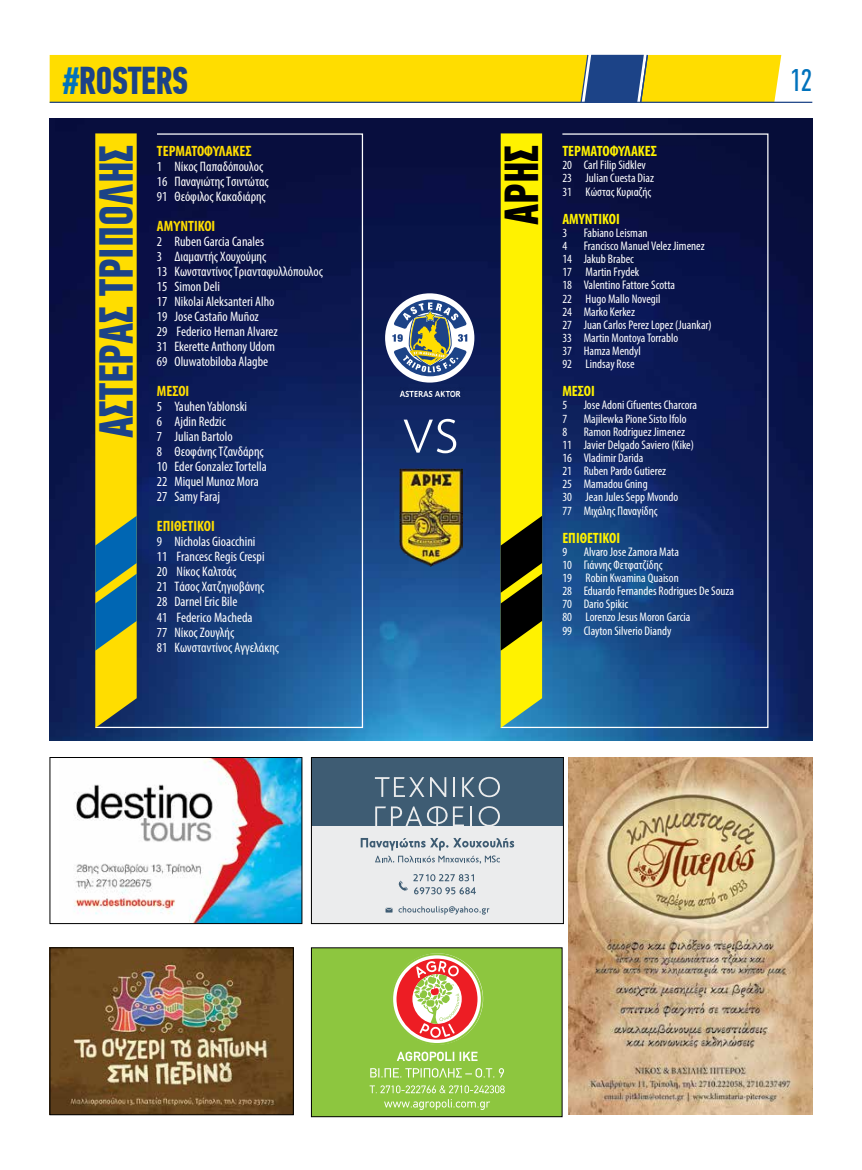
<style>
.page{position:relative;width:862px;height:1170px;background:#fff}
.page>*{position:absolute;margin:0;border:0;box-sizing:border-box;transform-origin:0 0}
.t1{font:300 68.75px "Myriad Pro";color:#fff}
.t2{font:700 47.5px "PF Din Text Comp Pro";color:#1c4387}
.t3{font:700 47.5px "PF Din Text Comp Pro";color:#000}
.t4{font:700 38.75px "PF Din Text Comp Pro";letter-spacing:-.02em;color:#1c4387}
.t5{font:31.25px "PF Din Text Comp Pro";color:#0072bc}
.t6{font:700 condensed 15px "Myriad Pro";color:#fd0}
.t7{font:700 condensed 15px "Myriad Pro";color:#fff200}
.t8{font:condensed 13.75px/15px "Myriad Pro";color:#fff}
.t9{font:condensed 12.5px/13.1px "Myriad Pro";color:#fff}
.s1{color:#0072bc}
</style>
<div class="page">
<img style="left:50px;top:119px;width:761px;height:621px">
<svg style="left:499px;top:133px;width:269px;height:595px;background:#0f2862"></svg>
<hr style="left:50px;top:102px;width:761px;height:1px;background:#1c4387">
<svg style="left:50px;top:54px;width:730px;height:49px;background:#e8ce14"></svg>
<svg style="left:94px;top:133px;width:269px;height:595px;background:#112a64"></svg>
<img style="left:568px;top:757px;width:243px;height:357px">
<svg style="left:95px;top:133px;width:42px;height:595px;background:#cabf20"></svg>
<svg style="left:500px;top:133px;width:41px;height:595px;background:#cec606"></svg>
<img style="left:74px;top:759px;width:226px;height:162px">
<div style="left:50px;top:757px;width:252px;height:166px;border:1px solid #000"></div>
<div style="left:311px;top:757px;width:252px;height:166px;background:#ebeced"></div>
<div style="left:311px;top:757px;width:252px;height:68px;background:#3e5c73"></div>
<svg style="left:374px;top:777px;width:50px;height:19px"></svg>
<svg style="left:430px;top:777px;width:16px;height:19px"></svg>
<svg style="left:453px;top:777px;width:1px;height:19px"></svg>
<svg style="left:462px;top:776px;width:37px;height:21px"></svg>
<svg style="left:375px;top:806px;width:88px;height:20px"></svg>
<hr style="left:469px;top:806px;width:2px;height:20px;background:#ebeced">
<svg style="left:478px;top:806px;width:21px;height:20px"></svg>
<svg style="left:398px;top:906px;width:91px;height:8px"></svg>
<svg style="left:385px;top:907px;width:7px;height:5px"></svg>
<svg style="left:398px;top:874px;width:77px;height:20px"></svg>
<svg style="left:360px;top:838px;width:154px;height:25px"></svg>
<div style="left:311px;top:757px;width:252px;height:166px;border:1px solid #000"></div>
<div style="left:385px;top:293px;width:89px;height:89px;background:#fff;border-radius:50%"></div>
<svg style="left:392px;top:299px;width:75px;height:77px"></svg>
<img style="left:392px;top:387px;width:75px;height:9px">
<div style="left:313px;top:949px;width:247px;height:165px;background:#8dc63f"></div>
<svg style="left:391px;top:953px;width:91px;height:91px"></svg>
<svg style="left:370px;top:1067px;width:133px;height:10px"></svg>
<svg style="left:396px;top:1051px;width:81px;height:9px"></svg>
<svg style="left:369px;top:1085px;width:135px;height:24px;background:#a0cf5f"></svg>
<img style="left:52px;top:949px;width:239px;height:163px">
<div style="left:50px;top:947px;width:243px;height:167px;border:1px solid #000"></div>
<img style="left:399px;top:468px;width:63px;height:99px">
<h3 class="t4" style="left:63px;top:57px;width:127px"><span class="s1">#</span>ROSTERS</h3>
<h3 class="t5" style="left:788px;top:63px;width:25px">12</h3>
<h2 class="t2" style="left:88px;top:438px;width:295px;rotate:-90deg">ΑΣΤΕΡΑΣ ΤΡΙΠΟΛΗΣ</h2>
<h2 class="t3" style="left:493px;top:225px;width:82px;rotate:-90deg">ΑΡΗΣ</h2>
<p class="t6" style="left:157px;top:142px;width:96px">ΤΕΡΜΑΤΟΦΥΛΑΚΕΣ</p>
<p class="t8" style="left:157px;top:159px;width:113px">1 Νίκος Παπαδόπουλος<br>16 Παναγιώτης Τσιντώτας<br>91 Θεόφιλος Κακαδιάρης</p>
<p class="t6" style="left:157px;top:217px;width:60px">ΑΜΥΝΤΙΚΟΙ</p>
<p class="t8" style="left:157px;top:234px;width:167px">2 Ruben Garcia Canales<br>3 Διαμαντής Χουχούμης<br>13 Κωνσταντίνος Τριανταφυλλόπουλος<br>15 Simon Deli<br>17 Nikolai Aleksanteri Alho<br>19 Jose Castaño Muñoz<br>29 Federico Hernan Alvarez<br>31 Ekerette Anthony Udom<br>69 Oluwatobiloba Alagbe</p>
<p class="t6" style="left:157px;top:382px;width:34px">ΜΕΣΟΙ</p>
<p class="t8" style="left:157px;top:399px;width:111px">5 Yauhen Yablonski<br>6 Ajdin Redzic<br>7 Julian Bartolo<br>8 Θεοφάνης Τζανδάρης<br>10 Eder Gonzalez Tortella<br>22 Miquel Munoz Mora<br>27 Samy Faraj</p>
<p class="t6" style="left:157px;top:517px;width:59px">ΕΠΙΘΕΤΙΚΟΙ</p>
<p class="t8" style="left:157px;top:534px;width:124px">9 Nicholas Gioacchini<br>11 Francesc Regis Crespi<br>20 Νίκος Καλτσάς<br>21 Τάσος Χατζηγιοβάνης<br>28 Darnel Eric Bile<br>41 Federico Macheda<br>77 Νίκος Ζουγλής<br>81 Κωνσταντίνος Αγγελάκης</p>
<h1 class="t1" style="left:402px;top:388px;width:58px">vs</h1>
<p class="t7" style="left:562px;top:142px;width:96px">ΤΕΡΜΑΤΟΦΥΛΑΚΕΣ</p>
<p class="t9" style="left:562px;top:158px;width:93px">20 Carl Filip Sidklev<br>23 Julian Cuesta Diaz<br>31 Κώστας Κυριαζής</p>
<p class="t7" style="left:562px;top:209px;width:59px">AMYNTIKOI</p>
<p class="t9" style="left:562px;top:226px;width:6px">3</p>
<p class="t9" style="left:583px;top:226px;width:65px">Fabiano Leisman</p>
<p class="t9" style="left:562px;top:239px;width:6px">4</p>
<p class="t9" style="left:562px;top:239px;width:151px;text-indent:21px">Francisco Manuel Velez Jimenez<br>14 Jakub Brabec<br>17 Martin Frydek<br>18 Valentino Fattore Scotta<br>22 Hugo Mallo Novegil<br>24 Marko Kerkez<br>27 Juan Carlos Perez Lopez (Juankar)<br>33 Martin Montoya Torrablo<br>37 Hamza Mendyl<br>92 Lindsay Rose</p>
<p class="t7" style="left:562px;top:382px;width:34px">ΜΕΣΟΙ</p>
<p class="t9" style="left:562px;top:398px;width:6px">5</p>
<p class="t9" style="left:583px;top:398px;width:115px">Jose Adoni Cifuentes Charcora</p>
<p class="t9" style="left:562px;top:412px;width:6px">7</p>
<p class="t9" style="left:583px;top:412px;width:104px">Majilewka Pione Sisto Ifolo</p>
<p class="t9" style="left:562px;top:425px;width:6px">8</p>
<p class="t9" style="left:562px;top:425px;width:133px;text-indent:21px">Ramon Rodriguez Jimenez<br>11 Javier Delgado Saviero (Kike)<br>16 Vladimir Darida<br>21 Ruben Pardo Gutierez<br>25 Mamadou Gning<br>30 Jean Jules Sepp Mvondo<br>77 Μιχάλης Παναγίδης</p>
<p class="t7" style="left:562px;top:528px;width:59px">ΕΠΙΘΕΤΙΚΟΙ</p>
<p class="t9" style="left:562px;top:545px;width:6px">9</p>
<p class="t9" style="left:562px;top:545px;width:173px;text-indent:21px">Alvaro Jose Zamora Mata<br>10 Γιάννης Φετφατζίδης<br>19 Robin Kwamina Quaison<br>28 Eduardo Fernandes Rodrigues De Souza<br>70 Dario Spikic<br>80 Lorenzo Jesus Moron Garcia<br>99 Clayton Silverio Diandy</p>
</div>
